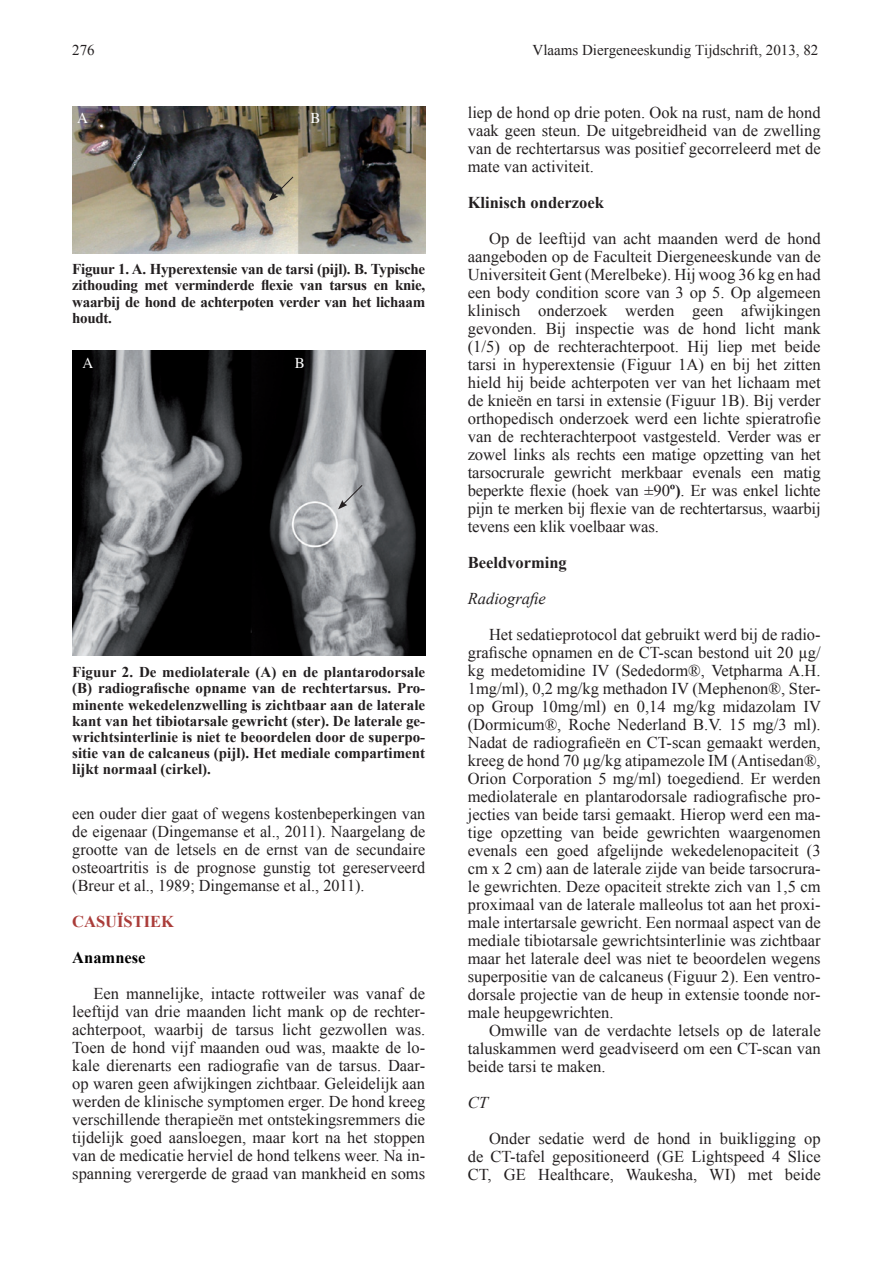
<style>
.page{position:relative;width:893px;height:1263px;background:#fff}
.page>*{position:absolute;margin:0;border:0;box-sizing:border-box;transform-origin:0 0}
.t1{font:16.5px/18px "Times New Roman";color:#231f20;text-align:justify}
.t2{font:700 16.5px "Times New Roman";color:#231f20}
.t3{font:italic 16.5px "Times New Roman";color:#231f20}
.tek{font:700 16.5px "Times New Roman";color:#aa3c39}
.t4{font:700 16.5px "Times New Roman";color:#000}
.t5{font:700 15px/16.2px "Times New Roman";letter-spacing:-.01em;color:#231f20;text-align:justify}
.Normaal{font:15px "Times New Roman";color:#231f20}
.tek-2{font:15px "Times";color:#fff}
.s1{font-weight:700}
</style>
<div class="page">
<img style="left:72px;top:106px;width:353px;height:147px">
<svg style="left:269px;top:176px;width:25px;height:25px"></svg>
<img style="left:72px;top:350px;width:353px;height:305px">
<svg style="left:338px;top:484px;width:25px;height:25px"></svg>
<p class="Normaal" style="left:72px;top:40px;width:24px">276</p>
<p class="Normaal" style="left:533px;top:40px;width:287px">Vlaams Diergeneeskundig Tijdschrift, 2013, 82</p>
<p class="tek-2" style="left:77px;top:104px;width:12px">A</p>
<p class="tek-2" style="left:310px;top:104px;width:12px">B</p>
<p class="t5" style="left:72px;top:261px;width:354px">Figuur 1. A. Hyperextensie van de tarsi (pijl). B. Typische zithouding met verminderde flexie van tarsus en knie, waarbij de hond de achterpoten verder van het lichaam houdt.</p>
<p class="tek-2" style="left:83px;top:349px;width:12px">A</p>
<p class="tek-2" style="left:295px;top:349px;width:12px">B</p>
<p class="t5" style="left:72px;top:664px;width:354px">Figuur 2. De mediolaterale (A) en de plantarodorsale (B) radiografische opname van de rechtertarsus. Pro&shy;minente wekedelenzwelling is zichtbaar aan de laterale kant van het tibiotarsale gewricht (ster). De laterale ge&shy;wrichtsinterlinie is niet te beoordelen door de superpo&shy;sitie van de calcaneus (pijl). Het mediale compartiment lijkt normaal (cirkel).</p>
<p class="t1" style="left:72px;top:805px;width:354px">een ouder dier gaat of wegens kostenbeperkingen van de eigenaar (Dingemanse et al., 2011). Naargelang de grootte van de letsels en de ernst van de secundaire osteoartritis is de prognose gunstig tot gereserveerd (Breur et al., 1989; Dingemanse et al., 2011).</p>
<p class="tek" style="left:72px;top:910px;width:103px">CASUΪSTIEK</p>
<p class="t4" style="left:72px;top:946px;width:75px">Anamnese</p>
<p class="t1" style="left:72px;top:985px;width:354px;text-indent:21px">Een mannelijke, intacte rottweiler was vanaf de leeftijd van drie maanden licht mank op de rechter&shy;achterpoot, waarbij de tarsus licht gezwollen was.<br>Toen de hond vijf maanden oud was, maakte de lo&shy;kale dierenarts een radiografie van de tarsus. Daar&shy;op waren geen afwijkingen zichtbaar. Geleidelijk aan werden de klinische symptomen erger. De hond kreeg verschillende therapieën met ontstekingsremmers die tijdelijk goed aansloegen, maar kort na het stoppen van de medicatie herviel de hond telkens weer. Na in&shy;spanning verergerde de graad van mankheid en soms</p>
<p class="t1" style="left:468px;top:103px;width:354px">liep de hond op drie poten. Ook na rust, nam de hond vaak geen steun. De uitgebreidheid van de zwelling van de rechtertarsus was positief gecorreleerd met de mate van activiteit.</p>
<p class="t2" style="left:468px;top:191px;width:138px">Klinisch onderzoek</p>
<p class="t1" style="left:468px;top:229px;width:355px;text-indent:21px">Op de leeftijd van acht maanden werd de hond aangeboden op de Faculteit Diergeneeskunde van de Universiteit Gent (Merelbeke). Hij woog 36 kg en had een body condition score van 3 op 5. Op algemeen klinisch onderzoek werden geen afwijkingen gevonden. Bij inspectie was de hond licht mank (1/5) op de rechterachterpoot. Hij liep met beide tarsi in hyperextensie (Figuur 1A) en bij het zitten hield hij beide achterpoten ver van het lichaam met de knieën en tarsi in extensie (Figuur 1B). Bij verder orthopedisch onderzoek werd een lichte spieratrofie van de rechterachterpoot vastgesteld. Verder was er zowel links als rechts een matige opzetting van het tarsocrurale gewricht merkbaar evenals een matig beperkte flexie (hoek van ±90<span class="s1">º)</span>. Er was enkel lichte pijn te merken bij flexie van de rechtertarsus, waarbij tevens een klik voelbaar was.</p>
<p class="t2" style="left:468px;top:551px;width:100px">Beeldvorming</p>
<p class="t3" style="left:468px;top:587px;width:79px">Radiografie</p>
<p class="t1" style="left:468px;top:625px;width:355px;text-indent:21px">Het sedatieprotocol dat gebruikt werd bij de radio&shy;grafische opnamen en de CT-scan bestond uit 20 µg/ kg medetomidine IV (Sededorm®, Vetpharma A.H.<br>1mg/ml), 0,2 mg/kg methadon IV (Mephenon®, Ster&shy;op Group 10mg/ml) en 0,14 mg/kg midazolam IV (Dormicum®, Roche Nederland B.V. 15 mg/3 ml).<br>Nadat de radiografieën en CT-scan gemaakt werden, kreeg de hond 70 µg/kg atipamezole IM (Antisedan®, Orion Corporation 5 mg/ml) toegediend. Er werden mediolaterale en plantarodorsale radiografische pro&shy;jecties van beide tarsi gemaakt. Hierop werd een ma&shy;tige opzetting van beide gewrichten waargenomen evenals een goed afgelijnde wekedelenopaciteit (3 cm x 2 cm) aan de laterale zijde van beide tarsocrura&shy;le gewrichten. Deze opaciteit strekte zich van 1,5 cm proximaal van de laterale malleolus tot aan het proxi&shy;male intertarsale gewricht. Een normaal aspect van de mediale tibiotarsale gewrichtsinterlinie was zichtbaar maar het laterale deel was niet te beoordelen wegens superpositie van de calcaneus (Figuur 2). Een ventro&shy;dorsale projectie van de heup in extensie toonde nor&shy;male heupgewrichten.</p>
<p class="t1" style="left:468px;top:1021px;width:354px;text-indent:21px">Omwille van de verdachte letsels op de laterale taluskammen werd geadviseerd om een CT-scan van beide tarsi te maken.</p>
<p class="t3" style="left:468px;top:1091px;width:22px">CT</p>
<p class="t1" style="left:468px;top:1129px;width:354px;text-indent:21px">Onder sedatie werd de hond in buikligging op de CT-tafel gepositioneerd (GE Lightspeed 4 Slice CT, GE Healthcare, Waukesha, WI) met beide</p>
</div>
